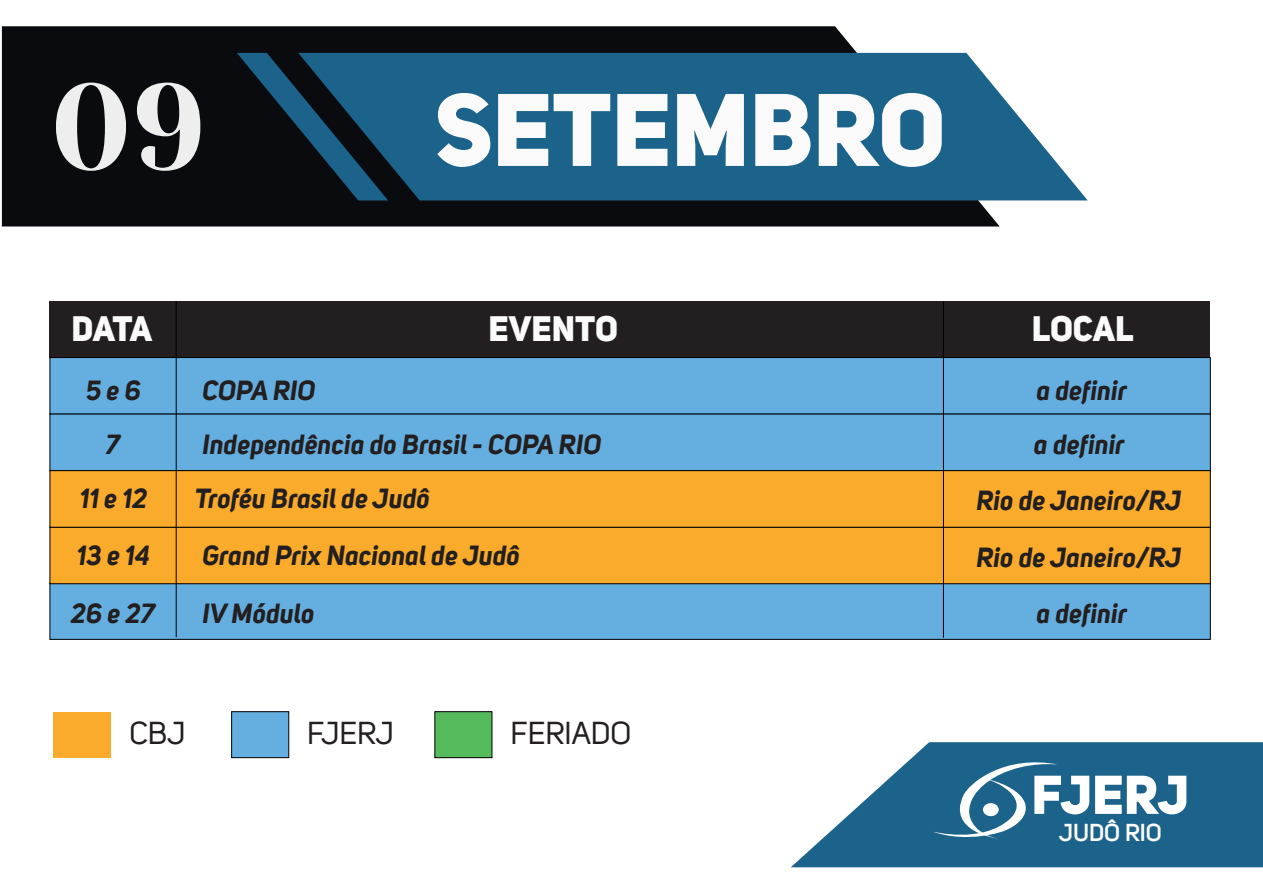
<style>
.page{position:relative;width:1263px;height:893px;background:#fff}
.page>*{position:absolute;margin:0;border:0;box-sizing:border-box;transform-origin:0 0}
.t1{font:800 101.7px "Uni Sans";color:#fafafa}
.t2{font:54px "Uni Sans Heavy CAPS";letter-spacing:-.01em;color:#fff}
.t3{font:800 34.5px "Uni Sans";letter-spacing:-.005em;color:#fafafa}
.t4{font:30.9px "Uni Sans";color:#231f20}
.t5{font:italic 700 27px "Uni Sans";color:#231f20}
.t6{font:600 23.85px "Uni Sans";color:#fff}
</style>
<div class="page">
<svg style="left:791px;top:742px;width:472px;height:125px;fill:#1c638b"></svg>
<svg style="left:2px;top:26px;width:998px;height:200px;background:#181a1d"></svg>
<svg style="left:388px;top:53px;width:700px;height:147px;background:#2b6d91"></svg>
<svg style="left:237px;top:53px;width:151px;height:147px;background:#102f42"></svg>
<div style="left:49px;top:301px;width:1160px;height:57px;background:#231f20"></div>
<div style="left:50px;top:357px;width:1160px;height:57px;background:#65afe0;border:1px solid #000001"></div>
<div style="left:50px;top:414px;width:1160px;height:57px;background:#65afe0"></div>
<div style="left:54px;top:712px;width:57px;height:46px;background:#faab2b"></div>
<svg style="left:932px;top:754px;width:126px;height:90px;background:#387699"></svg>
<div style="left:983px;top:803px;width:16px;height:13px;background:#fff;border-radius:50%"></div>
<div style="left:50px;top:583px;width:1160px;height:57px;background:#65afe0;border:1px solid #000001"></div>
<div style="left:50px;top:527px;width:1160px;height:57px;background:#faab2b;border:1px solid #000001"></div>
<div style="left:50px;top:470px;width:1160px;height:57px;background:#faab2b;border:1px solid #000001"></div>
<div style="left:231px;top:711px;width:58px;height:47px;background:#65afe0;border:1px solid #000001"></div>
<div style="left:435px;top:711px;width:57px;height:47px;background:#55ba5c;border:1px solid #000001"></div>
<hr style="left:176px;top:301px;width:1px;height:336px;background:#000001">
<hr style="left:943px;top:301px;width:1px;height:337px;background:#000001">
<svg style="left:56px;top:83px;width:70px;height:88px;background:#797b7c"></svg>
<svg style="left:137px;top:83px;width:63px;height:88px;background:#7c7e7f"></svg>
<h1 class="t1" style="left:435px;top:65px;width:512px">SETEMBRO</h1>
<p class="t3" style="left:71px;top:306px;width:82px">DATA</p>
<p class="t3" style="left:488px;top:306px;width:131px">EVENTO</p>
<p class="t3" style="left:1032px;top:306px;width:104px">LOCAL</p>
<p class="t5" style="left:86px;top:373px;width:56px">5 e 6</p>
<p class="t5" style="left:202px;top:373px;width:115px">COPA RIO</p>
<p class="t5" style="left:1036px;top:373px;width:92px">a definir</p>
<p class="t5" style="left:106px;top:428px;width:16px">7</p>
<p class="t5" style="left:202px;top:428px;width:400px">Independência do Brasil - COPA RIO</p>
<p class="t5" style="left:80px;top:482px;width:69px">11 e 12</p>
<p class="t5" style="left:195px;top:482px;width:236px">Troféu Brasil de Judô</p>
<p class="t5" style="left:77px;top:538px;width:75px">13 e 14</p>
<p class="t5" style="left:202px;top:539px;width:319px">Grand Prix Nacional de Judô</p>
<p class="t5" style="left:71px;top:596px;width:86px">26 e 27</p>
<p class="t5" style="left:202px;top:596px;width:114px">IV Módulo</p>
<p class="t4" style="left:129px;top:715px;width:58px">CBJ</p>
<p class="t4" style="left:307px;top:715px;width:88px">FJERJ</p>
<p class="t4" style="left:510px;top:715px;width:122px">FERIADO</p>
<p class="t5" style="left:1034px;top:427px;width:92px">a definir</p>
<p class="t5" style="left:976px;top:484px;width:206px">Rio de Janeiro/RJ</p>
<p class="t5" style="left:976px;top:540px;width:206px">Rio de Janeiro/RJ</p>
<p class="t5" style="left:1036px;top:596px;width:92px">a definir</p>
<h2 class="t2" style="left:1031px;top:760px;width:159px">fjerj</h2>
<p class="t6" style="left:1059px;top:819px;width:105px">JUDÔ RIO</p>
</div>
